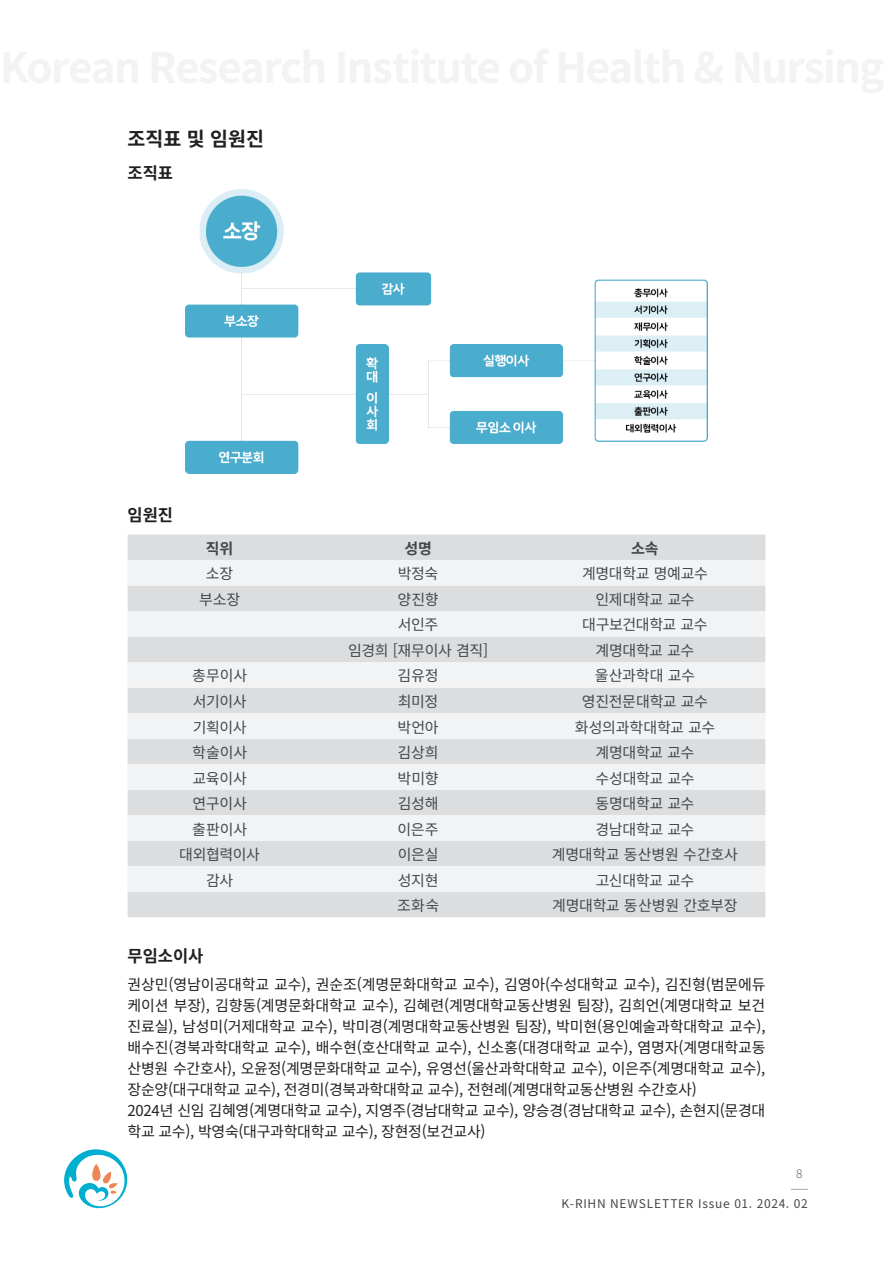
<style>
.page{position:relative;width:893px;height:1263px;background:#fff}
.page>*{position:absolute;margin:0;border:0;box-sizing:border-box;transform-origin:0 0}
.t1{font:100 19.5px "Noto Sans KR";color:#231f20}
.t2{font:100 16.5px "Noto Sans KR";color:#231f20}
.t3{font:15px/21px "Noto Sans KR";letter-spacing:-.02em;color:#231f20;text-align:justify}
.Open_Sans{font:15px "Noto Sans KR";letter-spacing:-.02em;color:#464748}
.Open_Sans-2{font:100 15px "Noto Sans KR";color:#464748}
.t4{font:12px "Noto Sans KR";letter-spacing:.06em;color:#464748}
.t5{font:100 12px "Noto Sans KR";color:#464748}
</style>
<div class="page">
<svg style="left:791px;top:1189px;width:17px;height:1px"></svg>
<svg style="left:64px;top:1149px;width:64px;height:60px"></svg>
<img style="left:186px;top:189px;width:521px;height:285px">
<div style="left:128px;top:534px;width:637px;height:383px;background:#dcdddf"></div>
<svg style="left:128px;top:560px;width:637px;height:332px;fill:#f2f3f4"></svg>
<p class="t1" style="left:128px;top:128px;width:138px">조직표 및 임원진</p>
<p class="t2" style="left:128px;top:164px;width:47px">조직표</p>
<p class="t2" style="left:128px;top:506px;width:47px">임원진</p>
<p class="Open_Sans-2" style="left:206px;top:540px;width:29px">직위</p>
<p class="Open_Sans-2" style="left:404px;top:540px;width:29px">성명</p>
<p class="Open_Sans-2" style="left:631px;top:540px;width:29px">소속</p>
<p class="Open_Sans" style="left:206px;top:565px;width:29px">소장</p>
<p class="Open_Sans" style="left:398px;top:565px;width:42px">박정숙</p>
<p class="Open_Sans" style="left:582px;top:565px;width:127px">계명대학교 명예교수</p>
<p class="Open_Sans" style="left:199px;top:591px;width:43px">부소장</p>
<p class="Open_Sans" style="left:398px;top:591px;width:43px">양진향</p>
<p class="Open_Sans" style="left:595px;top:591px;width:101px">인제대학교 교수</p>
<p class="Open_Sans" style="left:398px;top:616px;width:42px">서인주</p>
<p class="Open_Sans" style="left:582px;top:616px;width:127px">대구보건대학교 교수</p>
<p class="Open_Sans" style="left:348px;top:642px;width:142px">임경희 [재무이사 겸직]</p>
<p class="Open_Sans" style="left:595px;top:642px;width:100px">계명대학교 교수</p>
<p class="Open_Sans" style="left:192px;top:667px;width:57px">총무이사</p>
<p class="Open_Sans" style="left:398px;top:667px;width:43px">김유정</p>
<p class="Open_Sans" style="left:595px;top:667px;width:101px">울산과학대 교수</p>
<p class="Open_Sans" style="left:193px;top:693px;width:55px">서기이사</p>
<p class="Open_Sans" style="left:398px;top:693px;width:42px">최미정</p>
<p class="Open_Sans" style="left:582px;top:693px;width:127px">영진전문대학교 교수</p>
<p class="Open_Sans" style="left:193px;top:718px;width:55px">기획이사</p>
<p class="Open_Sans" style="left:398px;top:718px;width:43px">박언아</p>
<p class="Open_Sans" style="left:575px;top:718px;width:142px">화성의과학대학교 교수</p>
<p class="Open_Sans" style="left:192px;top:744px;width:56px">학술이사</p>
<p class="Open_Sans" style="left:398px;top:744px;width:42px">김상희</p>
<p class="Open_Sans" style="left:595px;top:744px;width:100px">계명대학교 교수</p>
<p class="Open_Sans" style="left:193px;top:769px;width:56px">교육이사</p>
<p class="Open_Sans" style="left:398px;top:769px;width:42px">박미향</p>
<p class="Open_Sans" style="left:595px;top:769px;width:101px">수성대학교 교수</p>
<p class="Open_Sans" style="left:192px;top:795px;width:56px">연구이사</p>
<p class="Open_Sans" style="left:398px;top:795px;width:42px">김성해</p>
<p class="Open_Sans" style="left:595px;top:795px;width:100px">동명대학교 교수</p>
<p class="Open_Sans" style="left:192px;top:821px;width:57px">출판이사</p>
<p class="Open_Sans" style="left:397px;top:821px;width:43px">이은주</p>
<p class="Open_Sans" style="left:595px;top:821px;width:100px">경남대학교 교수</p>
<p class="Open_Sans" style="left:179px;top:846px;width:82px">대외협력이사</p>
<p class="Open_Sans" style="left:398px;top:846px;width:42px">이은실</p>
<p class="Open_Sans" style="left:552px;top:846px;width:188px">계명대학교 동산병원 수간호사</p>
<p class="Open_Sans" style="left:206px;top:872px;width:29px">감사</p>
<p class="Open_Sans" style="left:398px;top:872px;width:42px">성지현</p>
<p class="Open_Sans" style="left:596px;top:872px;width:100px">고신대학교 교수</p>
<p class="Open_Sans" style="left:397px;top:897px;width:44px">조화숙</p>
<p class="Open_Sans" style="left:552px;top:897px;width:187px">계명대학교 동산병원 간호부장</p>
<p class="t2" style="left:128px;top:947px;width:77px">무임소이사</p>
<p class="t3" style="left:128px;top:974px;width:640px">권상민(영남이공대학교 교수), 권순조(계명문화대학교 교수), 김영아(수성대학교 교수), 김진형(범문에듀 케이션 부장), 김향동(계명문화대학교 교수), 김혜련(계명대학교동산병원 팀장), 김희언(계명대학교 보건 진료실), 남성미(거제대학교 교수), 박미경(계명대학교동산병원 팀장), 박미현(용인예술과학대학교 교수), 배수진(경북과학대학교 교수), 배수현(호산대학교 교수), 신소홍(대경대학교 교수), 염명자(계명대학교동 산병원 수간호사), 오윤정(계명문화대학교 교수), 유영선(울산과학대학교 교수), 이은주(계명대학교 교수), 장순양(대구대학교 교수), 전경미(경북과학대학교 교수), 전현례(계명대학교동산병원 수간호사)</p>
<p class="t3" style="left:128px;top:1100px;width:639px">2024년 신임 김혜영(계명대학교 교수), 지영주(경남대학교 교수), 양승경(경남대학교 교수), 손현지(문경대 학교 교수), 박영숙(대구과학대학교 교수), 장현정(보건교사)</p>
<p class="t5" style="left:796px;top:1167px;width:8px">8</p>
<p class="t4" style="left:562px;top:1197px;width:248px">K-RIHN NEWSLETTER Issue 01. 2024. 02</p>
</div>
